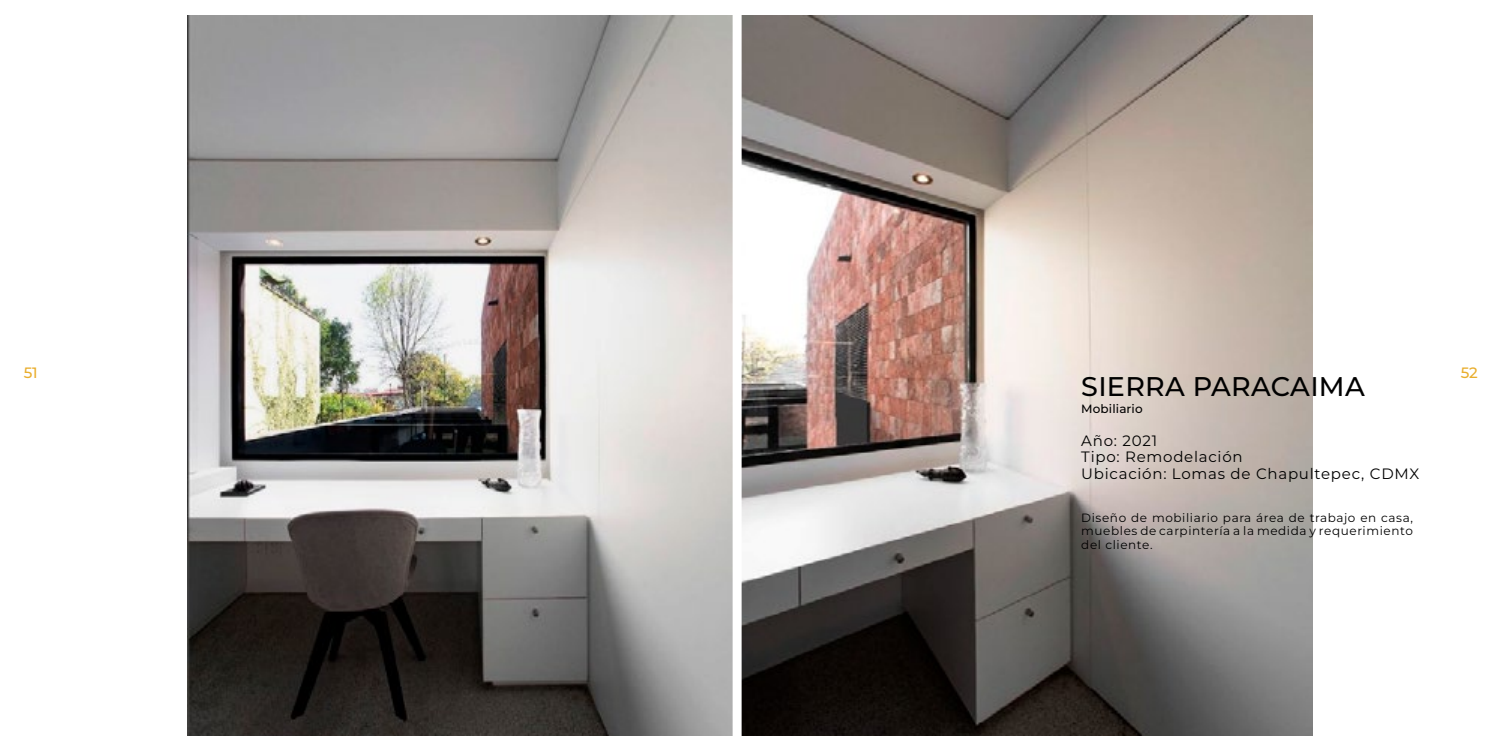
<style>
.page{position:relative;width:1500px;height:750px;background:#fff}
.page>*{position:absolute;margin:0;border:0;box-sizing:border-box;transform-origin:0 0}
.t1{font:500 27px "Montserrat";letter-spacing:.01em;color:#000}
.t2{font:15px/16.5px "Montserrat";letter-spacing:.05em;color:#000}
.t3{font:500 15px "Montserrat";color:#e9ae2e}
.t4{font:12px/13.5px "Montserrat";letter-spacing:.05em;color:#000;text-align:justify}
.t5{font:500 12px "Montserrat";letter-spacing:.01em;color:#000}
</style>
<div class="page">
<img style="left:187px;top:15px;width:546px;height:720px">
<img style="left:742px;top:15px;width:571px;height:720px">
<p class="t3" style="left:24px;top:363px;width:16px">51</p>
<p class="t3" style="left:1461px;top:363px;width:19px">52</p>
<h1 class="t1" style="left:1081px;top:369px;width:285px">SIERRA PARACAIMA</h1>
<p class="t5" style="left:1081px;top:400px;width:63px">Mobiliario</p>
<p class="t2" style="left:1081px;top:432px;width:340px">Año: 2021<br>Tipo: Remodelación<br>Ubicación: Lomas de Chapultepec, CDMX</p>
<p class="t4" style="left:1081px;top:510px;width:333px">Diseño de mobiliario para área de trabajo en casa, muebles de carpintería a la medida y requerimiento del cliente.</p>
</div>
